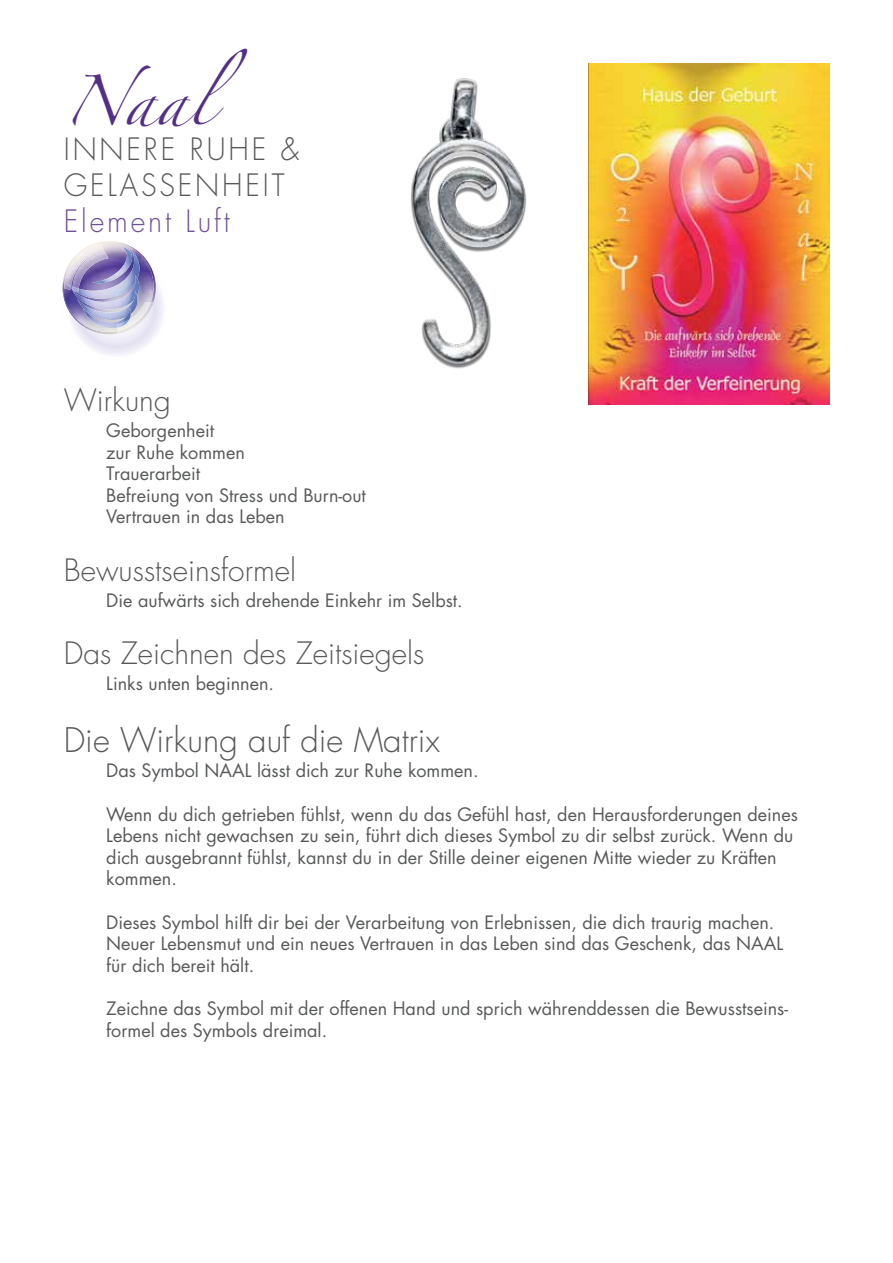
<style>
.page{position:relative;width:893px;height:1263px;background:#fff}
.page>*{position:absolute;margin:0;border:0;box-sizing:border-box;transform-origin:0 0}
.t1{font:45px "Zapfino";color:#542f87}
.t2{font:300 33px "Futura";color:#58595b}
.t3{font:300 30px "Futura";color:#58595b}
.t4{font:300 30px/36px "Futura";letter-spacing:.1em;color:#58595b;scale:.95 1}
.t5{font:300 30px "Futura";letter-spacing:.1em;color:#6e5197;scale:.95 1}
.t6{font:18px/21.6px "Futura";color:#58595b}
</style>
<div class="page">
<img style="left:410px;top:78px;width:117px;height:291px">
<img style="left:588px;top:64px;width:241px;height:340px">
<img style="left:97px;top:241px;width:25px;height:2px">
<svg style="left:62px;top:243px;width:102px;height:112px"></svg>
<h1 class="t1" style="left:64px;top:82px;width:185px">Naal</h1>
<h3 class="t4" style="left:64px;top:132px;width:249px">Innere Ruhe &amp;<br>Gelassenheit</h3>
<h3 class="t5" style="left:64px;top:203px;width:176px">Element Luft</h3>
<h3 class="t3" style="left:64px;top:382px;width:109px">Wirkung</h3>
<p class="t6" style="left:106px;top:420px;width:261px">Geborgenheit<br>zur Ruhe kommen<br>Trauerarbeit<br>Befreiung von Stress und Burn-out<br>Vertrauen in das Leben</p>
<h3 class="t3" style="left:64px;top:552px;width:234px">Bewusstseinsformel</h3>
<p class="t6" style="left:106px;top:590px;width:358px">Die aufwärts sich drehende Einkehr im Selbst.</p>
<h3 class="t3" style="left:64px;top:635px;width:362px">Das Zeichnen des Zeitsiegels</h3>
<p class="t6" style="left:106px;top:673px;width:169px">Links unten beginnen.</p>
<h2 class="t2" style="left:64px;top:719px;width:378px">Die Wirkung auf die Matrix</h2>
<p class="t6" style="left:106px;top:760px;width:374px">Das Symbol NAAL lässt dich zur Ruhe kommen.</p>
<p class="t6" style="left:106px;top:803px;width:693px">Wenn du dich getrieben fühlst, wenn du das Gefühl hast, den Herausforderungen deines Lebens nicht gewachsen zu sein, führt dich dieses Symbol zu dir selbst zurück. Wenn du dich ausgebrannt fühlst, kannst du in der Stille deiner eigenen Mitte wieder zu Kräften kommen.</p>
<p class="t6" style="left:106px;top:911px;width:678px">Dieses Symbol hilft dir bei der Verarbeitung von Erlebnissen, die dich traurig machen.<br>Neuer Lebensmut und ein neues Vertrauen in das Leben sind das Geschenk, das NAAL für dich bereit hält.</p>
<p class="t6" style="left:106px;top:998px;width:683px">Zeichne das Symbol mit der offenen Hand und sprich währenddessen die Bewusstseins&shy;formel des Symbols dreimal.</p>
</div>
